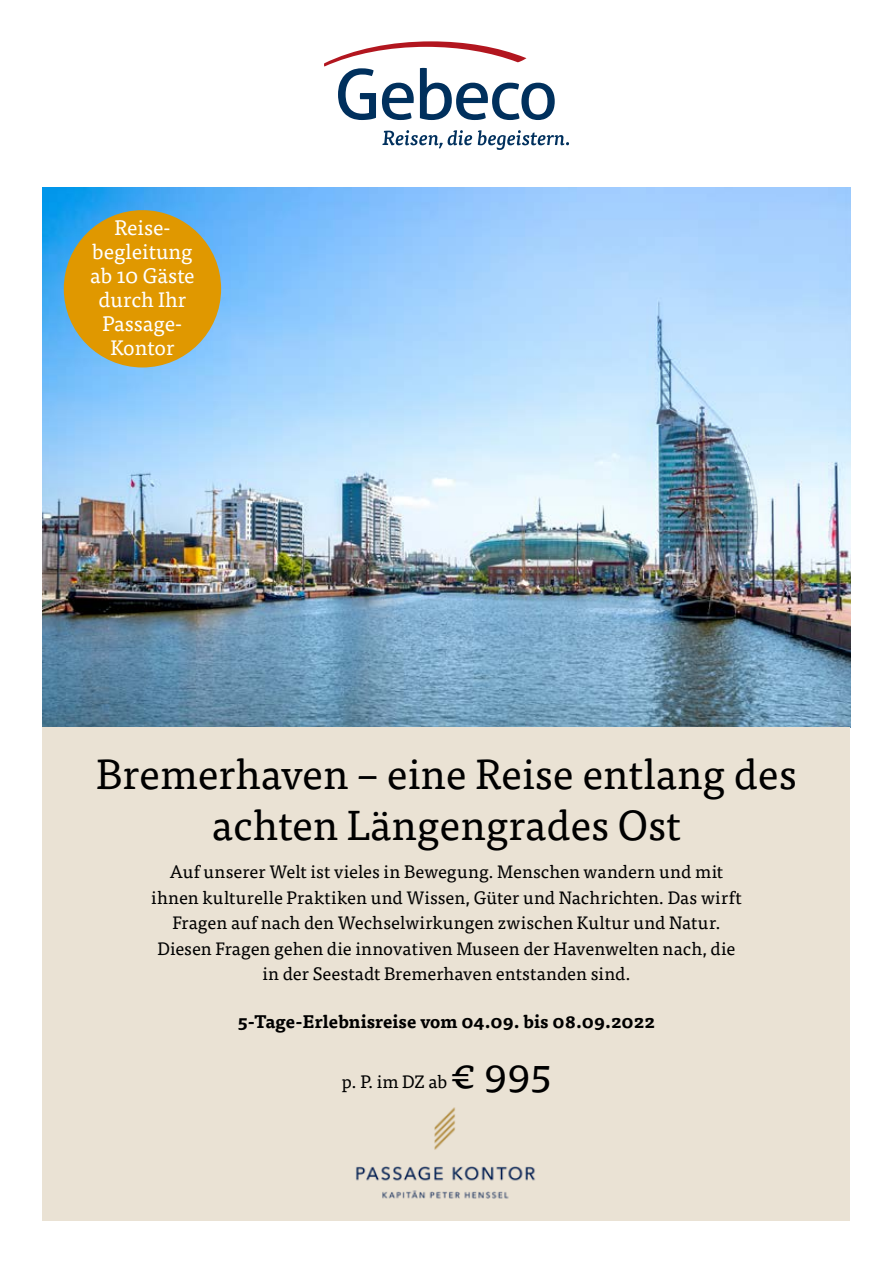
<style>
.page{position:relative;width:893px;height:1263px;background:#fff}
.page>*{position:absolute;margin:0;border:0;box-sizing:border-box;transform-origin:0 0}
.t1{font:42px/51px "Tisa OT";color:#000;text-align:center}
.t2{font:21px/24px "Tisa OT";color:#fff;text-align:center}
.t3{font:18px/25.5px "Tisa OT";color:#000;text-align:center}
.t4{font:700 18px "Tisa OT";color:#000}
</style>
<div class="page">
<img style="left:43px;top:187px;width:807px;height:540px">
<svg style="left:324px;top:41px;width:231px;height:79px"></svg>
<svg style="left:382px;top:130px;width:90px;height:19px"></svg>
<svg style="left:478px;top:130px;width:91px;height:20px"></svg>
<div style="left:43px;top:727px;width:807px;height:493px;background:#eae2d4"></div>
<div style="left:64px;top:210px;width:157px;height:157px;background:#e09800;border-radius:50%"></div>
<img style="left:356px;top:1107px;width:180px;height:92px">
<p class="t2" style="left:90px;top:216px;width:106px">Reise&shy;begleitung ab 10 Gäste durch Ihr<br>Passage-<br>Kontor</p>
<h1 class="t1" style="left:96px;top:749px;width:702px">Bremerhaven – eine Reise entlang des achten Längengrades Ost</h1>
<p class="t3" style="left:151px;top:859px;width:592px">Auf unserer Welt ist vieles in Bewegung. Menschen wandern und mit ihnen kulturelle Praktiken und Wissen, Güter und Nachrichten. Das wirft Fragen auf nach den Wechselwirkungen zwischen Kultur und Natur.<br>Diesen Fragen gehen die innovativen Museen der Havenwelten nach, die in der Seestadt Bremerhaven entstanden sind.</p>
<p class="t4" style="left:238px;top:1011px;width:419px">5-Tage-Erlebnisreise vom 04.09. bis 08.09.2022</p>
<p class="t3" style="left:342px;top:1069px;width:107px">p. P. im DZ ab</p>
<h1 class="t1" style="left:451px;top:1049px;width:101px">€ 995</h1>
</div>
